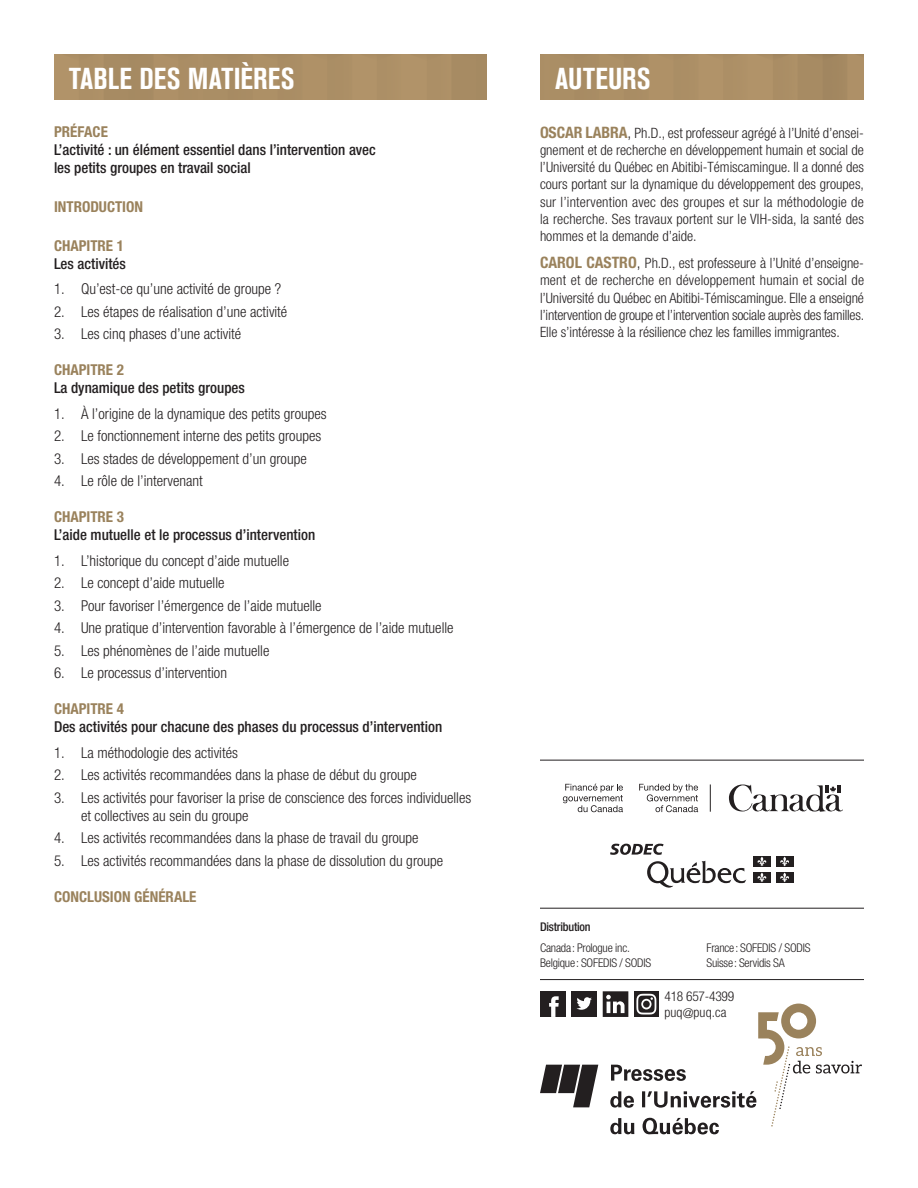
<style>
.page{position:relative;width:918px;height:1188px;background:#fff}
.page>*{position:absolute;margin:0;border:0;box-sizing:border-box;transform-origin:0 0}
._1_Fiche_Titre_verso{font:700 condensed 30px "Akzidenz Grotesk BE";letter-spacing:.01em;color:#fff}
._4_Fiche_niv3-verso{font:300 condensed 15px/18px "Helvetica Neue";color:#231f20}
._3_Fiche_Niv2-verso{font:500 condensed 15px/18px "Helvetica Neue";color:#231f20}
._3_Fiche_Niv2-verso-2{font:700 condensed 15px "Helvetica Neue";color:#9a825c}
._7_Fiche_bios_auteur{font:300 condensed 14.25px/17.2px "Helvetica Neue";color:#231f20;text-align:justify}
.t1{font:300 condensed 13.5px/15.9px "Helvetica Neue";letter-spacing:-.02em;color:#231f20}
.t2{font:300 condensed 12px/15px "Helvetica Neue";letter-spacing:-.02em;color:#231f20}
.t3{font:500 condensed 12px "Helvetica Neue";letter-spacing:-.02em;color:#231f20}
.s1{font-weight:700;color:#9a825c}
.s2{font-weight:700;font-size:15.75px;color:#9a825c}
.s3{font-size:15.75px}
</style>
<div class="page">
<div style="left:54px;top:55px;width:433px;height:45px;background:#ac8f66"></div>
<div style="left:540px;top:55px;width:324px;height:45px;background:#ab8e65"></div>
<hr style="left:540px;top:979px;width:324px;height:1px;background:#231f20">
<svg style="left:540px;top:991px;width:322px;height:143px"></svg>
<hr style="left:540px;top:908px;width:324px;height:1px;background:#231f20">
<hr style="left:540px;top:760px;width:324px;height:1px;background:#231f20">
<svg style="left:729px;top:784px;width:114px;height:28px"></svg>
<svg style="left:563px;top:784px;width:60px;height:28px"></svg>
<svg style="left:639px;top:784px;width:59px;height:28px"></svg>
<svg style="left:710px;top:784px;width:1px;height:28px"></svg>
<svg style="left:647px;top:861px;width:99px;height:27px"></svg>
<div style="left:753px;top:856px;width:18px;height:11px;background:#231f20"></div>
<svg style="left:757px;top:857px;width:10px;height:9px"></svg>
<div style="left:776px;top:856px;width:17px;height:11px;background:#231f20"></div>
<svg style="left:780px;top:857px;width:9px;height:9px"></svg>
<div style="left:753px;top:872px;width:18px;height:11px;background:#231f20"></div>
<svg style="left:757px;top:873px;width:10px;height:9px"></svg>
<div style="left:776px;top:872px;width:17px;height:11px;background:#231f20"></div>
<svg style="left:780px;top:873px;width:9px;height:9px"></svg>
<svg style="left:610px;top:844px;width:54px;height:11px"></svg>
<h1 class="_1_Fiche_Titre_verso" style="left:69px;top:61px;width:227px">TABLE DES MATIÈRES</h1>
<p class="_3_Fiche_Niv2-verso" style="left:54px;top:122px;width:323px"><span class="s1">PRÉFACE<br></span>L’activité : un élément essentiel dans l’intervention avec les petits groupes en travail social</p>
<p class="_3_Fiche_Niv2-verso-2" style="left:54px;top:197px;width:91px">INTRODUCTION</p>
<p class="_3_Fiche_Niv2-verso" style="left:54px;top:236px;width:73px"><span class="s1">CHAPITRE 1<br></span>Les activités</p>
<p class="_4_Fiche_niv3-verso" style="left:54px;top:280px;width:229px">1. Qu’est-ce qu’une activité de groupe ?</p>
<p class="_4_Fiche_niv3-verso" style="left:54px;top:302px;width:235px">2. Les étapes de réalisation d’une activité</p>
<p class="_4_Fiche_niv3-verso" style="left:54px;top:325px;width:189px">3. Les cinq phases d’une activité</p>
<p class="_3_Fiche_Niv2-verso" style="left:54px;top:361px;width:192px"><span class="s1">CHAPITRE 2<br></span>La dynamique des petits groupes</p>
<p class="_4_Fiche_niv3-verso" style="left:54px;top:404px;width:274px">1. À l’origine de la dynamique des petits groupes</p>
<p class="_4_Fiche_niv3-verso" style="left:54px;top:427px;width:269px">2. Le fonctionnement interne des petits groupes</p>
<p class="_4_Fiche_niv3-verso" style="left:54px;top:449px;width:254px">3. Les stades de développement d’un groupe</p>
<p class="_4_Fiche_niv3-verso" style="left:54px;top:472px;width:150px">4. Le rôle de l’intervenant</p>
<p class="_3_Fiche_Niv2-verso" style="left:54px;top:508px;width:263px"><span class="s1">CHAPITRE 3<br></span>L’aide mutuelle et le processus d’intervention</p>
<p class="_4_Fiche_niv3-verso" style="left:54px;top:551px;width:237px">1. L’historique du concept d’aide mutuelle</p>
<p class="_4_Fiche_niv3-verso" style="left:54px;top:574px;width:172px">2. Le concept d’aide mutuelle</p>
<p class="_4_Fiche_niv3-verso" style="left:54px;top:596px;width:269px">3. Pour favoriser l’émergence de l’aide mutuelle</p>
<p class="_4_Fiche_niv3-verso" style="left:54px;top:619px;width:401px">4. Une pratique d’intervention favorable à l’émergence de l’aide mutuelle</p>
<p class="_4_Fiche_niv3-verso" style="left:54px;top:641px;width:217px">5. Les phénomènes de l’aide mutuelle</p>
<p class="_4_Fiche_niv3-verso" style="left:54px;top:664px;width:175px">6. Le processus d’intervention</p>
<p class="_3_Fiche_Niv2-verso" style="left:54px;top:700px;width:390px"><span class="s1">CHAPITRE 4<br></span>Des activités pour chacune des phases du processus d’intervention</p>
<p class="_4_Fiche_niv3-verso" style="left:54px;top:743px;width:185px">1. La méthodologie des activités</p>
<p class="_4_Fiche_niv3-verso" style="left:54px;top:766px;width:364px">2. Les activités recommandées dans la phase de début du groupe</p>
<p class="_4_Fiche_niv3-verso" style="left:81px;top:788px;width:392px;text-indent:-27px">3. Les activités pour favoriser la prise de conscience des forces individuelles et collectives au sein du groupe</p>
<p class="_4_Fiche_niv3-verso" style="left:54px;top:829px;width:366px">4. Les activités recommandées dans la phase de travail du groupe</p>
<p class="_4_Fiche_niv3-verso" style="left:54px;top:851px;width:391px">5. Les activités recommandées dans la phase de dissolution du groupe</p>
<p class="_3_Fiche_Niv2-verso-2" style="left:54px;top:887px;width:144px">CONCLUSION GÉNÉRALE</p>
<p class="_1_Fiche_Titre_verso" style="left:555px;top:61px;width:97px">AUTEURS</p>
<p class="_7_Fiche_bios_auteur" style="left:540px;top:124px;width:326px"><span class="s2">OSCAR LABRA</span><span class="s3">,</span> Ph.D., est professeur agrégé à l’Unité d’ensei&shy;gnement et de recherche en développement humain et social de l’Université du Québec en Abitibi-Témiscamingue. Il a donné des cours portant sur la dynamique du développement des groupes, sur l’intervention avec des groupes et sur la méthodologie de la recherche. Ses travaux portent sur le VIH-sida, la santé des hommes et la demande d’aide.</p>
<p class="_7_Fiche_bios_auteur" style="left:540px;top:254px;width:326px"><span class="s2">CAROL CASTRO</span><span class="s3">,</span> Ph.D., est professeure à l’Unité d’enseigne&shy;ment et de recherche en développement humain et social de l’Université du Québec en Abitibi-Témiscamingue. Elle a enseigné l’intervention de groupe et l’intervention sociale auprès des familles.<br>Elle s’intéresse à la résilience chez les familles immigrantes.</p>
<p class="t3" style="left:540px;top:919px;width:52px">Distribution</p>
<p class="t2" style="left:540px;top:940px;width:113px">Canada: Prologue inc.<br>Belgique: SOFEDIS / SODIS</p>
<p class="t2" style="left:706px;top:940px;width:105px">France: SOFEDIS / SODIS<br>Suisse: Servidis SA</p>
<p class="t1" style="left:664px;top:988px;width:71px">418 657-4399 puq@puq.ca</p>
</div>
